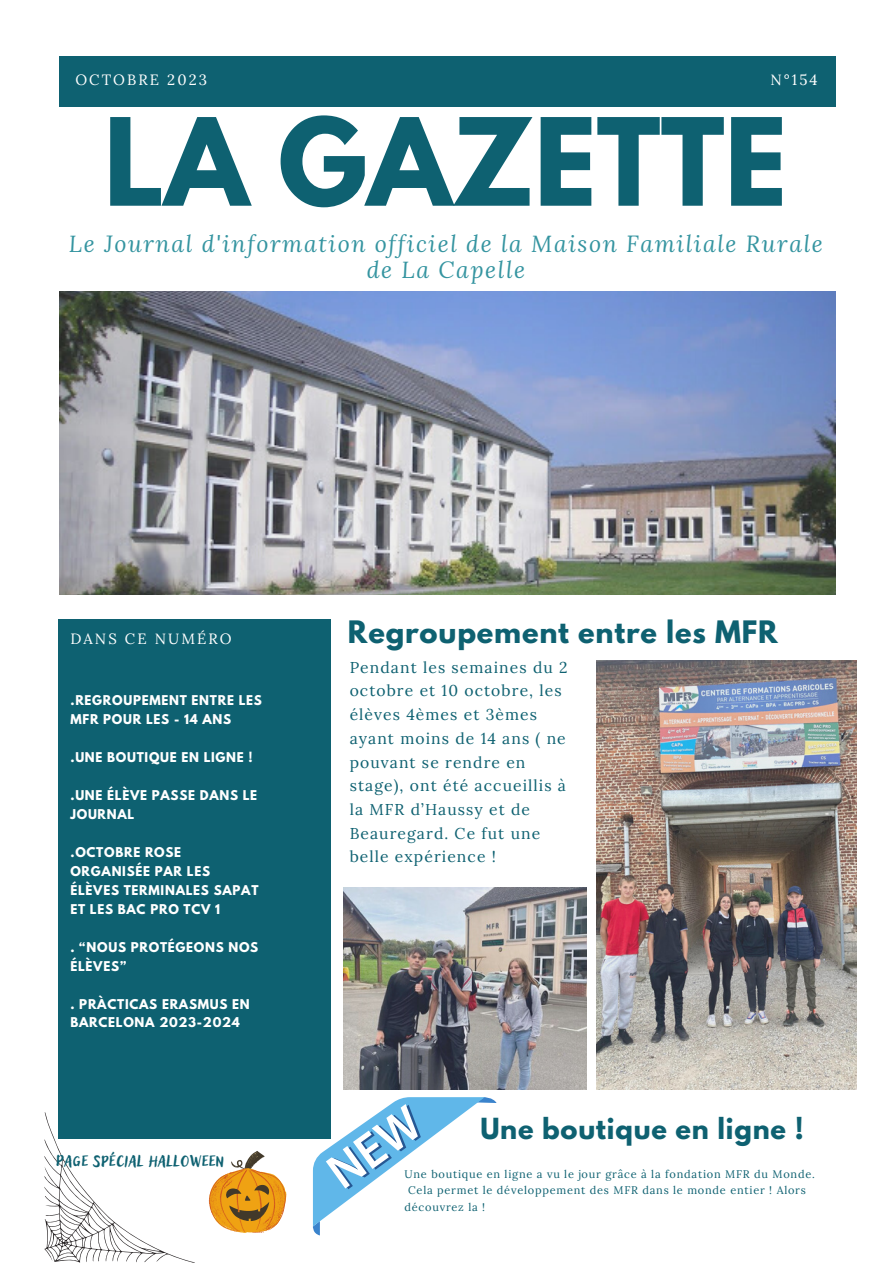
<style>
.page{position:relative;width:893px;height:1264px;background:#fff}
.page>*{position:absolute;margin:0;border:0;box-sizing:border-box;transform-origin:0 0}
.t1{font:700 107.4px "League Spartan";color:#0e6171}
.t2{font:700 27.3px "League Spartan";letter-spacing:.03em;color:#0e6171}
.t3{font:700 25.8px "League Spartan";letter-spacing:.03em;color:#0e6171}
.t4{font:italic 23.1px/25.8px "Lora";letter-spacing:.07em;color:#3494a0;text-align:center}
.t5{font:21px "Adlery Pro Blockletter";letter-spacing:.03em;color:#0e6171}
.t6{font:15.6px/23.7px "Lora";letter-spacing:.07em;color:#0e6171}
.t7{font:14.85px "Lora";letter-spacing:.14em;color:#fff}
.t8{font:700 12px/18.9px "League Spartan";letter-spacing:.06em;color:#fff}
.t9{font:10.95px/16.6px "Lora";letter-spacing:.07em;color:#0e6171}
</style>
<div class="page">
<div style="left:59px;top:56px;width:776px;height:51px;background:#0e6171"></div>
<div style="left:58px;top:619px;width:272px;height:519px;background:#0e6171"></div>
<img style="left:60px;top:291px;width:775px;height:304px">
<img style="left:597px;top:660px;width:259px;height:429px">
<img style="left:343px;top:887px;width:243px;height:202px">
<svg style="left:312px;top:1097px;width:184px;height:138px"></svg>
<svg style="left:209px;top:1151px;width:77px;height:81px"></svg>
<svg style="left:44px;top:1112px;width:151px;height:150px"></svg>
<p class="t7" style="left:75px;top:70px;width:133px">OCTOBRE 2023</p>
<p class="t7" style="left:770px;top:70px;width:49px">N°154</p>
<p class="t1" style="left:104px;top:109px;width:684px">LA GAZETTE</p>
<p class="t4" style="left:69px;top:230px;width:755px">Le Journal d'information officiel de la Maison Familiale Rurale de La Capelle</p>
<p class="t7" style="left:70px;top:629px;width:163px">DANS CE NUMÉRO</p>
<p class="t8" style="left:70px;top:692px;width:193px">.REGROUPEMENT ENTRE LES<br>MFR POUR LES - 14 ANS</p>
<p class="t8" style="left:70px;top:749px;width:184px">.UNE BOUTIQUE EN LIGNE !</p>
<p class="t8" style="left:70px;top:787px;width:188px">.UNE ÉLÈVE PASSE DANS LE<br>JOURNAL</p>
<p class="t8" style="left:70px;top:844px;width:189px">.OCTOBRE ROSE<br>ORGANISÉE PAR LES<br>ÉLÈVES TERMINALES SAPAT<br>ET LES BAC PRO TCV 1</p>
<p class="t8" style="left:70px;top:938px;width:189px">. “NOUS PROTÉGEONS NOS<br>ÉLÈVES”</p>
<p class="t8" style="left:70px;top:995px;width:181px">. PRÀCTICAS ERASMUS EN<br>BARCELONA 2023-2024</p>
<p class="t5" style="left:56px;top:1145px;width:170px">Page spécial halloween</p>
<p class="t2" style="left:348px;top:618px;width:431px">Regroupement entre les MFR</p>
<p class="t6" style="left:349px;top:655px;width:219px">Pendant les semaines du 2 octobre et 10 octobre, les élèves 4èmes et 3èmes ayant moins de 14 ans ( ne pouvant se rendre en stage), ont été accueillis à la MFR d’Haussy et de<br>Beauregard. Ce fut une belle expérience !</p>
<p class="t3" style="left:480px;top:1116px;width:325px">Une boutique en ligne !</p>
<p class="t9" style="left:404px;top:1165px;width:412px">Une boutique en ligne a vu le jour grâce à la fondation MFR du Monde.</p>
<p class="t9" style="left:404px;top:1182px;width:403px;text-indent:4px">Cela permet le développement des MFR dans le monde entier ! Alors découvrez la !</p>
</div>
